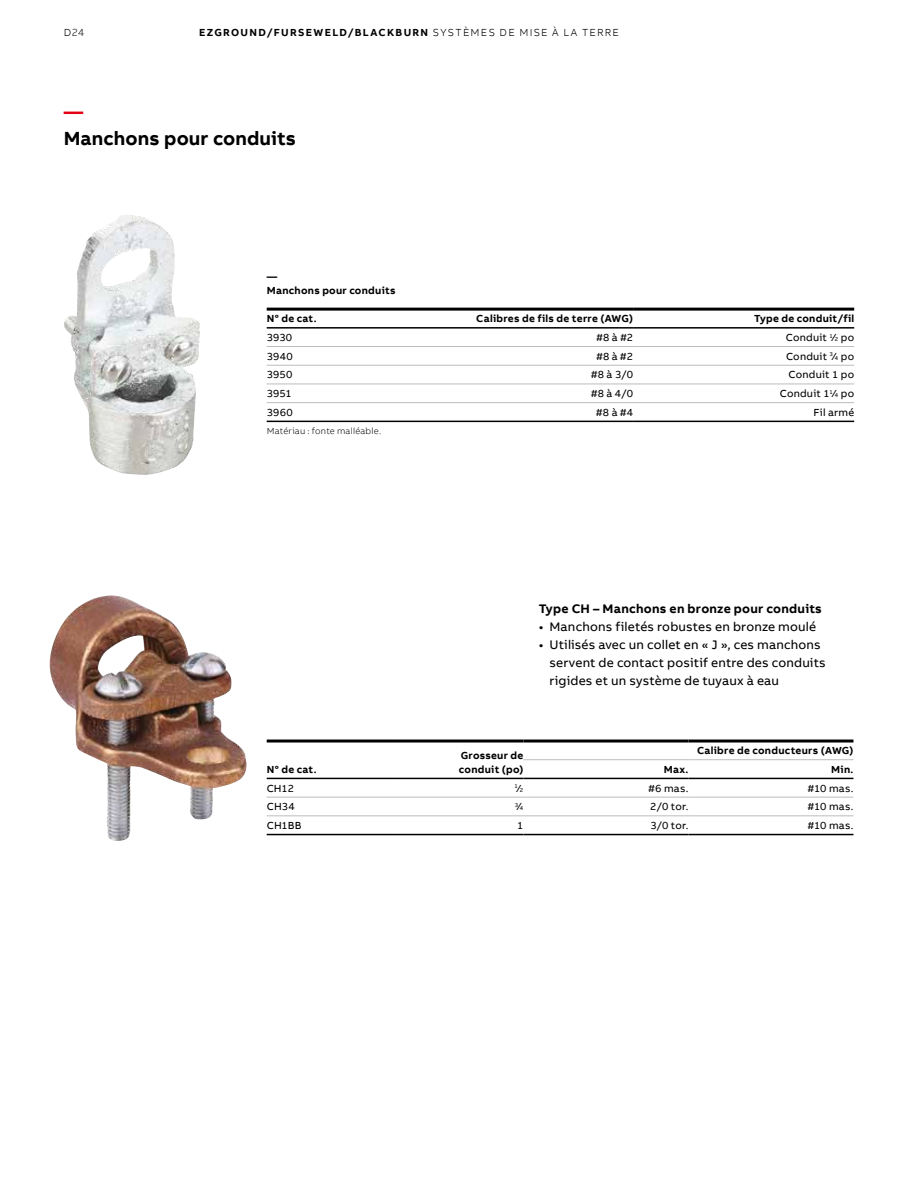
<style>
.page{position:relative;width:918px;height:1188px;background:#fff}
.page>*{position:absolute;margin:0;border:0;box-sizing:border-box;transform-origin:0 0}
.t1{font:700 19.5px "AB Bvoice";letter-spacing:.005em;color:#000}
.t2{font:700 19.5px "AB Bvoice";color:#e30015}
.t3{font:12.75px/18px "AB Bvoice";letter-spacing:.015em;color:#000}
.t4{font:700 12.75px "AB Bvoice";letter-spacing:.02em;color:#000}
.t5{font:10.5px "AB Bvoice";letter-spacing:.02em;color:#000}
.t6{font:700 10.5px/13.5px "AB Bvoice";letter-spacing:.025em;color:#000}
.t7{font:700 10.5px "AB Bvoice";letter-spacing:.13em;color:#000}
.t8{font:300 10.5px "AB Bvoice";color:#000}
.t9{font:300 9px "AB Bvoice";letter-spacing:.025em;color:#000}
.t10{font:5.7px "AB Bvoice";color:#000}
.s1{font-weight:300}
.s2{font-size:5.7px}
.s3{font-size:10.5px}
</style>
<div class="page">
<hr style="left:267px;top:346px;width:145px;height:1px;background:#bbbcbc">
<hr style="left:412px;top:346px;width:221px;height:1px;background:#bbbcbc">
<hr style="left:633px;top:346px;width:221px;height:1px;background:#bbbcbc">
<hr style="left:267px;top:365px;width:145px;height:1px;background:#bbbcbc">
<hr style="left:412px;top:365px;width:221px;height:1px;background:#bbbcbc">
<hr style="left:633px;top:365px;width:221px;height:1px;background:#bbbcbc">
<hr style="left:267px;top:384px;width:145px;height:1px;background:#bbbcbc">
<hr style="left:412px;top:384px;width:221px;height:1px;background:#bbbcbc">
<hr style="left:633px;top:384px;width:221px;height:1px;background:#bbbcbc">
<hr style="left:267px;top:402px;width:145px;height:1px;background:#bbbcbc">
<hr style="left:412px;top:402px;width:221px;height:1px;background:#bbbcbc">
<hr style="left:633px;top:402px;width:221px;height:1px;background:#bbbcbc">
<hr style="left:267px;top:308px;width:145px;height:3px;background:#000">
<hr style="left:412px;top:308px;width:221px;height:3px;background:#000">
<hr style="left:633px;top:308px;width:221px;height:3px;background:#000">
<hr style="left:267px;top:327px;width:145px;height:2px;background:#000">
<hr style="left:412px;top:327px;width:221px;height:2px;background:#000">
<hr style="left:633px;top:327px;width:221px;height:2px;background:#000">
<hr style="left:267px;top:421px;width:145px;height:1px;background:#000">
<hr style="left:412px;top:421px;width:221px;height:1px;background:#000">
<hr style="left:633px;top:421px;width:221px;height:1px;background:#000">
<hr style="left:267px;top:797px;width:128px;height:1px;background:#bbbcbc">
<hr style="left:395px;top:797px;width:128px;height:1px;background:#bbbcbc">
<hr style="left:523px;top:797px;width:165px;height:1px;background:#bbbcbc">
<hr style="left:267px;top:815px;width:128px;height:1px;background:#bbbcbc">
<hr style="left:395px;top:815px;width:128px;height:1px;background:#bbbcbc">
<hr style="left:523px;top:815px;width:165px;height:1px;background:#bbbcbc">
<hr style="left:267px;top:834px;width:128px;height:1px;background:#000">
<hr style="left:395px;top:834px;width:128px;height:1px;background:#000">
<hr style="left:523px;top:834px;width:165px;height:1px;background:#000">
<hr style="left:688px;top:834px;width:165px;height:1px;background:#000">
<hr style="left:267px;top:740px;width:128px;height:3px;background:#000">
<hr style="left:395px;top:740px;width:128px;height:3px;background:#000">
<hr style="left:523px;top:740px;width:165px;height:3px;background:#000">
<hr style="left:688px;top:740px;width:165px;height:3px;background:#000">
<hr style="left:267px;top:778px;width:128px;height:1px;background:#000">
<hr style="left:395px;top:778px;width:128px;height:1px;background:#000">
<hr style="left:523px;top:778px;width:165px;height:1px;background:#000">
<hr style="left:688px;top:778px;width:165px;height:1px;background:#000">
<hr style="left:523px;top:759px;width:165px;height:1px;background:#bbbcbc">
<hr style="left:688px;top:759px;width:165px;height:1px;background:#bbbcbc">
<hr style="left:688px;top:797px;width:165px;height:1px;background:#bbbcbc">
<hr style="left:688px;top:815px;width:165px;height:1px;background:#bbbcbc">
<img style="left:64px;top:215px;width:136px;height:260px">
<img style="left:50px;top:619px;width:197px;height:222px">
<p class="t8" style="left:64px;top:26px;width:22px">D24</p>
<p class="t7" style="left:199px;top:25px;width:421px">EZGROUND/FURSEWELD/BLACKBURN <span class="s1">SYSTÈMES DE MISE À LA TERRE</span></p>
<h1 class="t2" style="left:64px;top:99px;width:21px">—</h1>
<h1 class="t1" style="left:64px;top:126px;width:234px">Manchons pour conduits</h1>
<p class="t6" style="left:267px;top:270px;width:130px">—<br>Manchons pour conduits</p>
<p class="t6" style="left:267px;top:312px;width:51px">N° de cat.</p>
<p class="t6" style="left:476px;top:312px;width:158px">Calibres de fils de terre (AWG)</p>
<p class="t6" style="left:754px;top:312px;width:102px">Type de conduit/fil</p>
<p class="t5" style="left:267px;top:331px;width:27px">3930</p>
<p class="t5" style="left:596px;top:331px;width:38px">#8 à #2</p>
<p class="t5" style="left:786px;top:331px;width:70px">Conduit <sup>1</sup>⁄<span class="s2">2</span> po</p>
<p class="t5" style="left:267px;top:350px;width:28px">3940</p>
<p class="t5" style="left:596px;top:350px;width:38px">#8 à #2</p>
<p class="t5" style="left:786px;top:350px;width:70px">Conduit <sup>3</sup>⁄<span class="s2">4</span> po</p>
<p class="t5" style="left:267px;top:368px;width:27px">3950</p>
<p class="t5" style="left:591px;top:368px;width:43px">#8 à 3/0</p>
<p class="t5" style="left:789px;top:368px;width:67px">Conduit 1 po</p>
<p class="t5" style="left:267px;top:387px;width:27px">3951</p>
<p class="t5" style="left:591px;top:387px;width:44px">#8 à 4/0</p>
<p class="t5" style="left:780px;top:387px;width:76px">Conduit 1<sup>1</sup>⁄<span class="s2">4</span> po</p>
<p class="t5" style="left:267px;top:406px;width:27px">3960</p>
<p class="t5" style="left:596px;top:406px;width:38px">#8 à #4</p>
<p class="t5" style="left:814px;top:406px;width:42px">Fil armé</p>
<p class="t9" style="left:267px;top:426px;width:116px">Matériau : fonte malléable.</p>
<p class="t6" style="left:267px;top:763px;width:51px">N° de cat.</p>
<p class="t4" style="left:539px;top:600px;width:285px">Type CH – Manchons en bronze pour conduits</p>
<p class="t3" style="left:539px;top:618px;width:279px">• Manchons filetés robustes en bronze moulé</p>
<p class="t3" style="left:549px;top:636px;width:278px;text-indent:-11px">• Utilisés avec un collet en « J », ces manchons servent de contact positif entre des conduits rigides et un système de tuyaux à eau</p>
<p class="t6" style="left:459px;top:749px;width:66px">Grosseur de conduit (po)</p>
<p class="t6" style="left:697px;top:744px;width:158px">Calibre de conducteurs (AWG)</p>
<p class="t6" style="left:664px;top:763px;width:26px">Max.</p>
<p class="t6" style="left:831px;top:763px;width:24px">Min.</p>
<p class="t5" style="left:267px;top:782px;width:29px">CH12</p>
<p class="t10" style="left:515px;top:784px;width:10px">1<span class="s3">⁄</span>2</p>
<p class="t5" style="left:649px;top:782px;width:41px">#6 mas.</p>
<p class="t5" style="left:808px;top:782px;width:47px">#10 mas.</p>
<p class="t5" style="left:267px;top:800px;width:30px">CH34</p>
<p class="t10" style="left:515px;top:803px;width:10px">3<span class="s3">⁄</span>4</p>
<p class="t5" style="left:650px;top:800px;width:40px">2/0 tor.</p>
<p class="t5" style="left:808px;top:800px;width:47px">#10 mas.</p>
<p class="t5" style="left:267px;top:819px;width:36px">CH1BB</p>
<p class="t5" style="left:517px;top:819px;width:8px">1</p>
<p class="t5" style="left:650px;top:819px;width:40px">3/0 tor.</p>
<p class="t5" style="left:808px;top:819px;width:47px">#10 mas.</p>
</div>
